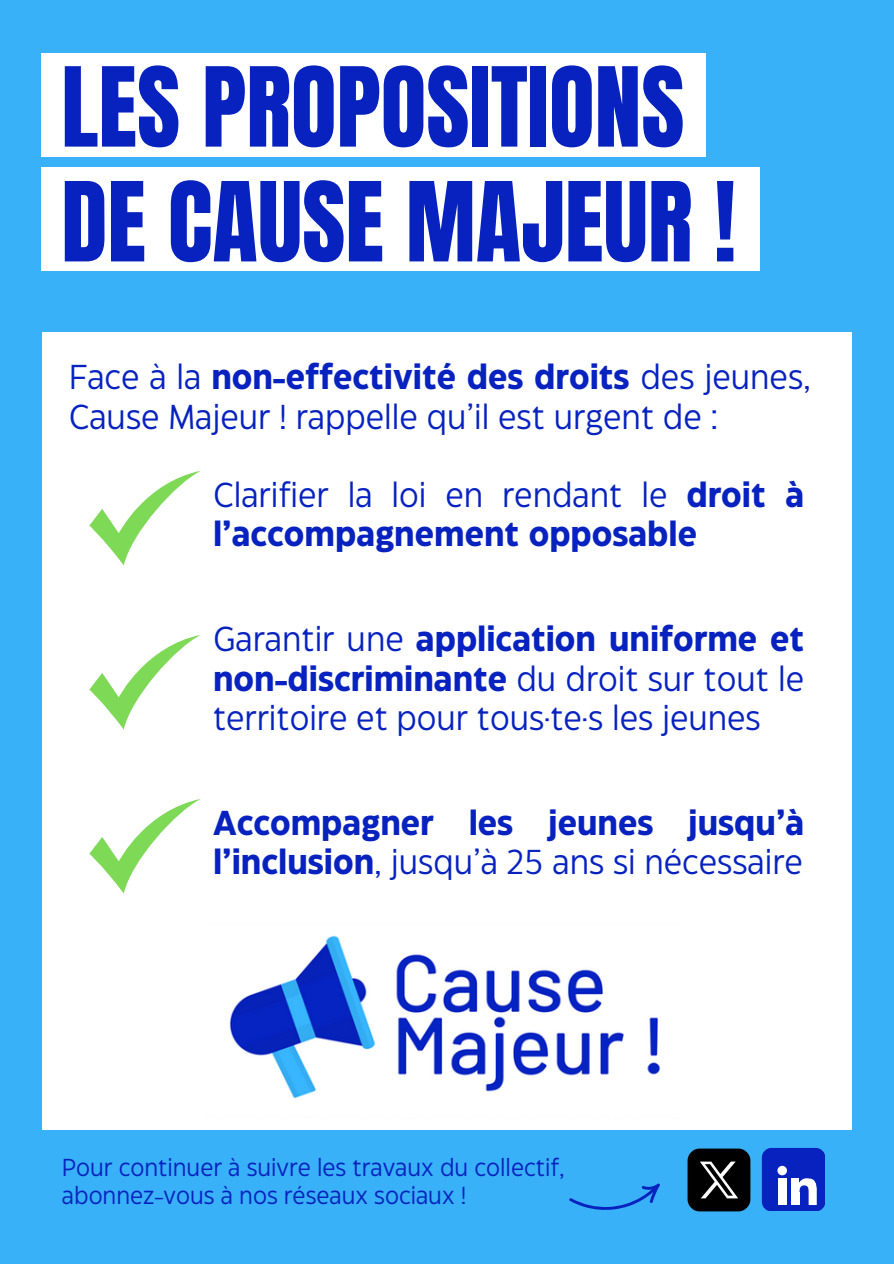
<style>
.page{position:relative;width:894px;height:1264px;background:#fff}
.page>*{position:absolute;margin:0;border:0;box-sizing:border-box;transform-origin:0 0}
.t1{font:93.6px/114.8px "Anton";color:#0722bf}
.t2{font:34.5px/39.3px "Eastman Grotesque";color:#0722bf;text-align:justify}
.t3{font:700 34.5px/39.3px "Eastman Grotesque";color:#0722bf}
.t4{font:24.45px "Eastman Grotesque";color:#0722bf}
.s1{font-weight:700}
.s2{font-weight:400}
</style>
<div class="page">
<div style="left:0;top:0;width:893px;height:1263px;background:#38b1f8"></div>
<div style="left:42px;top:53px;width:663px;height:104px;background:#fff"></div>
<div style="left:42px;top:167px;width:717px;height:104px;background:#fff"></div>
<div style="left:42px;top:332px;width:809px;height:797px;background:#fff"></div>
<img style="left:229px;top:935px;width:431px;height:164px">
<svg style="left:89px;top:470px;width:112px;height:95px"></svg>
<svg style="left:89px;top:634px;width:112px;height:95px"></svg>
<svg style="left:89px;top:799px;width:112px;height:94px"></svg>
<img style="left:687px;top:1148px;width:64px;height:64px">
<div style="left:761px;top:1147px;width:63px;height:63px;background:#0722bf;border-radius:10px"></div>
<svg style="left:777px;top:1165px;width:9px;height:10px"></svg>
<div style="left:777px;top:1178px;width:9px;height:26px;background:#fff"></div>
<div style="left:791px;top:1178px;width:8px;height:26px;background:#fff"></div>
<svg style="left:799px;top:1178px;width:18px;height:26px"></svg>
<svg style="left:569px;top:1183px;width:91px;height:27px"></svg>
<h2 class="t1" style="left:61px;top:51px;width:676px">LES PROPOSITIONS<br>DE CAUSE MAJEUR !</h2>
<p class="t2" style="left:69px;top:360px;width:743px">Face à la <span class="s1">non-effectivité des droits</span> des jeunes,<br>Cause Majeur ! rappelle qu’il est urgent de :</p>
<h1 class="t3" style="left:213px;top:477px;width:592px"><span class="s2">Clarifier la loi en rendant le</span> droit à l’accompagnement opposable</h1>
<h2 class="t2" style="left:213px;top:621px;width:592px">Garantir une <span class="s1">application uniforme et non-discriminante</span> du droit sur tout le territoire et pour tous·te·s les jeunes</h2>
<p class="t3" style="left:213px;top:805px;width:592px">Accompagner les jeunes jusqu’à l’inclusion<span class="s2">, jusqu’à 25 ans si nécessaire</span></p>
<h2 class="t4" style="left:62px;top:1157px;width:504px">Pour continuer à suivre les travaux du collectif,</h2>
<p class="t4" style="left:62px;top:1185px;width:406px">abonnez-vous à nos réseaux sociaux !</p>
</div>
